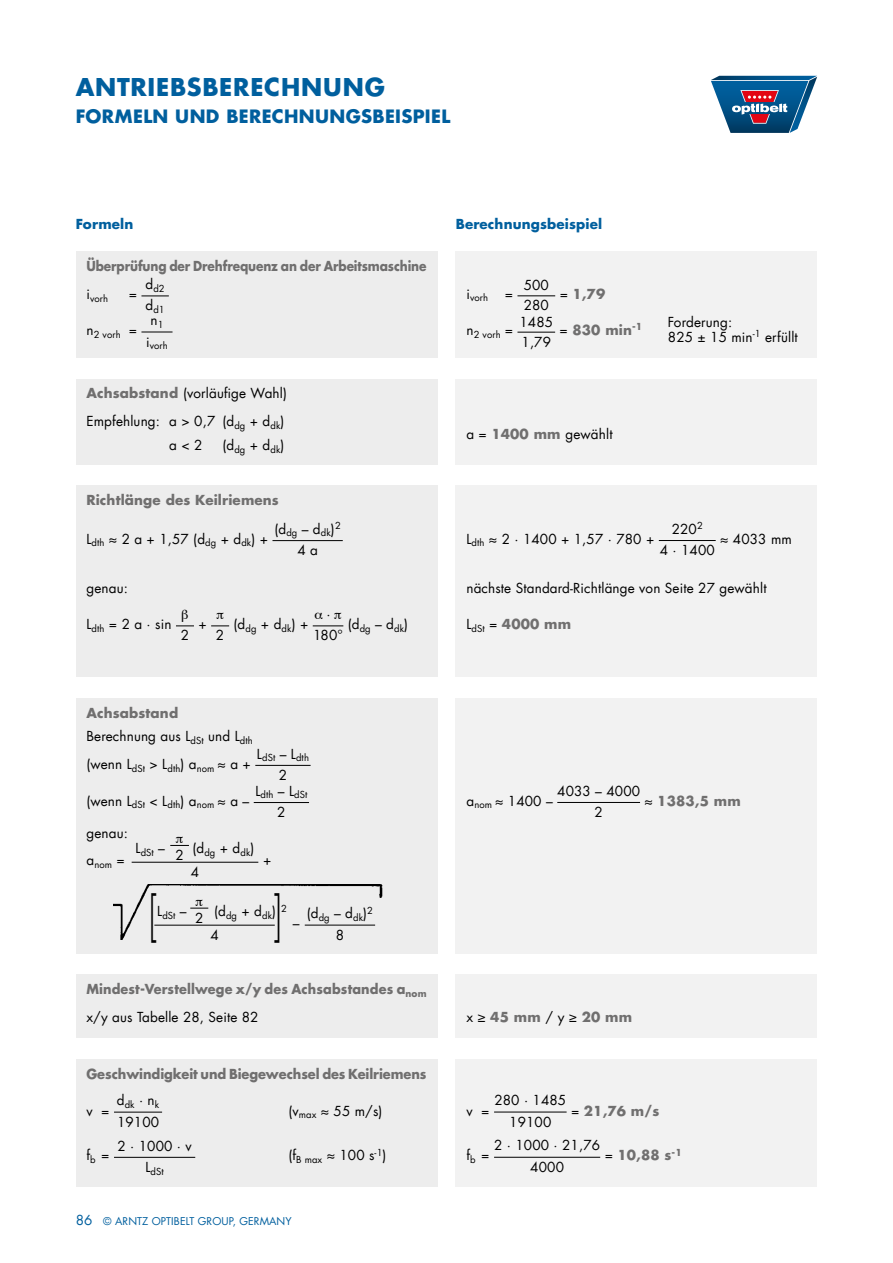
<style>
.page{position:relative;width:893px;height:1263px;background:#fff}
.page>*{position:absolute;margin:0;border:0;box-sizing:border-box;transform-origin:0 0}
.t1{font:300 54px "Swiss 721 BT";color:#000;scale:.5 1}
.t2{font:700 24px "Futura Com";letter-spacing:.035em;color:#005f9e}
.t3{font:700 18px "Futura Com";letter-spacing:.02em;color:#005f9e}
.t4{font:13.5px/21.5px "Futura Com";letter-spacing:.01em;color:#000}
.t5{font:700 13.5px "Futura Com";letter-spacing:.01em;color:#706f6f}
.t6{font:700 13.5px/27.8px "Futura Com";letter-spacing:.01em;color:#706f6f;scale:.95 1}
.t7{font:700 13.5px "Futura Com";letter-spacing:-.01em;color:#706f6f;scale:.9 1}
.t8{font:700 13.5px "Futura Com";letter-spacing:.01em;color:#706f6f;scale:.96 1}
.t9{font:700 13.5px "Futura Com";color:#005f9e}
.t10{font:10.5px "Futura Com";letter-spacing:.01em;color:#005f9e}
.t11{font:9.45px "Futura Com";letter-spacing:.01em;color:#000}
.s1{font-weight:400;color:#000}
.s2{font-weight:700;color:#706f6f}
.s3{font-size:13.5px}
</style>
<div class="page">
<svg style="left:711px;top:76px;width:106px;height:57px"></svg>
<div style="left:76px;top:1059px;width:361px;height:128px;background:#ededed"></div>
<div style="left:76px;top:974px;width:361px;height:64px;background:#ededed"></div>
<div style="left:76px;top:698px;width:361px;height:255px;background:#ededed"></div>
<div style="left:76px;top:252px;width:361px;height:106px;background:#ededed"></div>
<div style="left:76px;top:379px;width:361px;height:85px;background:#ededed"></div>
<div style="left:76px;top:486px;width:361px;height:191px;background:#ededed"></div>
<div style="left:456px;top:1060px;width:361px;height:127px;background:#f2f2f2"></div>
<div style="left:456px;top:974px;width:361px;height:64px;background:#f2f2f2"></div>
<div style="left:456px;top:698px;width:361px;height:255px;background:#f2f2f2"></div>
<div style="left:456px;top:252px;width:361px;height:106px;background:#f2f2f2"></div>
<div style="left:456px;top:379px;width:361px;height:85px;background:#f2f2f2"></div>
<div style="left:456px;top:486px;width:361px;height:191px;background:#f2f2f2"></div>
<svg style="left:141px;top:296px;width:28px;height:1px"></svg>
<hr style="left:141px;top:332px;width:32px;height:1px;background:#000">
<hr style="left:659px;top:540px;width:57px;height:1px;background:#000">
<hr style="left:255px;top:765px;width:56px;height:1px;background:#000">
<hr style="left:254px;top:802px;width:55px;height:1px;background:#000">
<img style="left:113px;top:884px;width:270px;height:55px">
<hr style="left:114px;top:1112px;width:48px;height:1px;background:#000">
<hr style="left:114px;top:1157px;width:81px;height:1px;background:#000">
<hr style="left:272px;top:540px;width:71px;height:1px;background:#000">
<svg style="left:211px;top:625px;width:18px;height:1px"></svg>
<hr style="left:313px;top:625px;width:30px;height:1px;background:#000">
<hr style="left:154px;top:925px;width:121px;height:1px;background:#000">
<hr style="left:132px;top:862px;width:126px;height:1px;background:#000">
<hr style="left:557px;top:802px;width:83px;height:1px;background:#000">
<hr style="left:494px;top:1112px;width:73px;height:1px;background:#000">
<hr style="left:494px;top:1157px;width:106px;height:1px;background:#000">
<hr style="left:517px;top:295px;width:38px;height:1px;background:#000">
<hr style="left:517px;top:332px;width:38px;height:1px;background:#000">
<svg style="left:176px;top:625px;width:18px;height:1px"></svg>
<svg style="left:170px;top:844px;width:19px;height:2px"></svg>
<svg style="left:190px;top:899px;width:18px;height:10px"></svg>
<h2 class="t2" style="left:76px;top:68px;width:311px">Antriebsberechnung</h2>
<h3 class="t3" style="left:76px;top:102px;width:376px">Formeln und Berechnungsbeispiel</h3>
<p class="t9" style="left:76px;top:213px;width:59px">Formeln</p>
<p class="t9" style="left:456px;top:213px;width:148px">Berechnungsbeispiel</p>
<p class="t7" style="left:86px;top:256px;width:379px">Überprüfung der Drehfrequenz an der Arbeitsmaschine</p>
<p class="t11" style="left:86px;top:292px;width:23px"><sup>i</sup>vorh</p>
<p class="t4" style="left:129px;top:283px;width:10px">=</p>
<p class="t11" style="left:146px;top:282px;width:21px"><sup>d</sup>d2</p>
<p class="t11" style="left:146px;top:303px;width:21px"><sup>d</sup>d1</p>
<p class="t11" style="left:466px;top:291px;width:48px"><sup>i</sup>vorh <sup>=</sup></p>
<p class="t4" style="left:524px;top:275px;width:27px;line-height:20.1px">500<br>280</p>
<p class="t5" style="left:560px;top:283px;width:47px"><span class="s1">=</span> 1,79</p>
<p class="t11" style="left:466px;top:328px;width:48px"><sup>n</sup>2 vorh <sup>=</sup></p>
<p class="t4" style="left:519px;top:311px;width:35px;line-height:20.1px">1485<br>1,79</p>
<p class="t5" style="left:560px;top:319px;width:84px"><span class="s1">=</span> 830 min<sup>-1</sup></p>
<p class="t4" style="left:150px;top:309px;width:15px">n<sub>1</sub></p>
<p class="t11" style="left:146px;top:339px;width:23px"><sup>i</sup>vorh</p>
<p class="t4" style="left:86px;top:379px;width:202px;line-height:27.8px"><span class="s2">Achsabstand</span> (vorläufige Wahl)<br>Empfehlung: a &gt; 0,7 (d<sub>dg</sub> + d<sub>dk</sub>)</p>
<p class="t4" style="left:169px;top:434px;width:35px">a &lt; 2</p>
<p class="t4" style="left:222px;top:434px;width:63px">(d<sub>dg</sub> + d<sub>dk</sub>)</p>
<p class="t11" style="left:86px;top:328px;width:52px"><sup>n</sup>2 vorh <sup>=</sup></p>
<p class="t4" style="left:466px;top:423px;width:148px">a = <span class="s2">1400 mm</span> gewählt</p>
<p class="t4" style="left:668px;top:314px;width:131px;line-height:15px">Forderung:<br>825 ± 15 min<sup>-1</sup> erfüllt</p>
<p class="t5" style="left:86px;top:490px;width:194px">Richtlänge des Keilriemens</p>
<p class="t4" style="left:86px;top:528px;width:183px">L<sub>dth</sub> ≈ 2 a + 1,57 (d<sub>dg</sub> + d<sub>dk</sub>) +</p>
<p class="t4" style="left:274px;top:518px;width:68px;text-align:center">(d<sub>dg</sub> – d<sub>dk</sub>)<sup>2<br></sup>4 a</p>
<p class="t4" style="left:86px;top:577px;width:43px">genau:</p>
<p class="t4" style="left:86px;top:613px;width:87px">L<sub>dth</sub> = 2 a · sin</p>
<p class="t4" style="left:181px;top:625px;width:10px">2</p>
<p class="t4" style="left:234px;top:613px;width:76px">(d<sub>dg</sub> + d<sub>dk</sub>) +</p>
<p class="t4" style="left:313px;top:603px;width:31px;text-align:center">·<br>180°</p>
<p class="t4" style="left:348px;top:613px;width:62px">(d<sub>dg</sub> – d<sub>dk</sub>)</p>
<p class="t4" style="left:198px;top:613px;width:10px">+</p>
<p class="t4" style="left:216px;top:625px;width:10px">2</p>
<p class="t4" style="left:86px;top:701px;width:168px;line-height:23.5px"><span class="s2">Achsabstand<br></span>Berechnung aus L<sub>dSt</sub> und L<sub>dth</sub></p>
<p class="t4" style="left:86px;top:753px;width:166px">(wenn L<sub>dSt</sub> &gt; L<sub>dth</sub>) a<sub>nom</sub> ≈ a +</p>
<p class="t11" style="left:257px;top:751px;width:54px"><sup>L</sup>dSt <sup>–</sup> <sup>L</sup>dth</p>
<p class="t4" style="left:279px;top:764px;width:10px">2</p>
<p class="t11" style="left:255px;top:788px;width:54px"><sup>L</sup>dth <sup>–</sup> <sup>L</sup>dSt</p>
<p class="t4" style="left:277px;top:801px;width:10px">2</p>
<p class="t4" style="left:86px;top:790px;width:164px">(wenn L<sub>dSt</sub> &lt; L<sub>dth</sub>) a<sub>nom</sub> ≈ a –</p>
<p class="t4" style="left:86px;top:822px;width:43px">genau:</p>
<p class="t11" style="left:86px;top:858px;width:40px"><sup>a</sup>nom <sup>=</sup></p>
<p class="t4" style="left:263px;top:849px;width:10px">+</p>
<p class="t11" style="left:136px;top:846px;width:31px"><sup>L</sup>dSt <sup>–</sup></p>
<p class="t4" style="left:191px;top:836px;width:65px;line-height:23.5px">(d<sub>dg</sub> + d<sub>dk</sub>)<br>4</p>
<p class="t4" style="left:175px;top:844px;width:10px">2</p>
<h1 class="t1" style="left:148px;top:879px;width:19px">[</h1>
<h1 class="t1" style="left:274px;top:879px;width:19px">]</h1>
<p class="t11" style="left:157px;top:909px;width:31px"><sup>L</sup>dSt <sup>–</sup></p>
<p class="t4" style="left:210px;top:899px;width:78px;line-height:23.5px">(d<sub>dg</sub> + d<sub>dk</sub>) <sup>2<br></sup>4</p>
<p class="t4" style="left:195px;top:907px;width:10px">2</p>
<p class="t4" style="left:293px;top:912px;width:8px">–</p>
<p class="t4" style="left:307px;top:902px;width:68px;text-align:center">(d<sub>dg</sub> – d<sub>dk</sub>)<sup>2<br></sup>8</p>
<p class="t6" style="left:86px;top:975px;width:359px">Mindest-Verstellwege x/y des Achsabstandes a<sub>nom </sub><span class="s1">x/y aus Tabelle 28, Seite 82</span></p>
<p class="t8" style="left:86px;top:1064px;width:356px">Geschwindigkeit und Biegewechsel des Keilriemens</p>
<p class="t4" style="left:86px;top:1100px;width:25px">v =</p>
<p class="t4" style="left:117px;top:1089px;width:44px">d<sub>dk</sub> · n<sub>k<br></sub>19100</p>
<p class="t4" style="left:288px;top:1100px;width:96px">(v<sub>max</sub> ≈ 55 m/s)</p>
<p class="t4" style="left:86px;top:1144px;width:25px">f<sub>b</sub> =</p>
<p class="t4" style="left:117px;top:1135px;width:76px">2 · 1000 · v</p>
<p class="t11" style="left:145px;top:1164px;width:20px"><sup>L</sup>dSt</p>
<p class="t4" style="left:288px;top:1144px;width:100px">(f<sub>B</sub> <sub>max</sub> ≈ 100 s<sup>-1</sup>)</p>
<p class="t10" style="left:76px;top:1214px;width:145px"><span class="s3">86</span> © Arntz OPTIBELT Group</p>
<p class="t10" style="left:233px;top:1214px;width:60px">, Germany</p>
<p class="t4" style="left:466px;top:528px;width:189px">L<sub>dth</sub> ≈ 2 · 1400 + 1,57 · 780 +</p>
<p class="t4" style="left:660px;top:518px;width:56px;text-align:center">220<sup>2<br></sup>4 · 1400</p>
<p class="t4" style="left:720px;top:528px;width:73px">≈ 4033 mm</p>
<p class="t4" style="left:466px;top:577px;width:302px">nächste Standard-Richtlänge von Seite 27 gewählt</p>
<p class="t5" style="left:466px;top:613px;width:106px"><span class="s1">L</span><sub>dSt</sub> <span class="s1">=</span> 4000 mm</p>
<p class="t4" style="left:466px;top:790px;width:88px">a<sub>nom</sub> ≈ 1400 –</p>
<p class="t4" style="left:557px;top:780px;width:84px;text-align:center">4033 – 4000<br>2</p>
<p class="t5" style="left:645px;top:790px;width:98px"><span class="s1">≈</span> 1383,5 mm</p>
<p class="t5" style="left:466px;top:1006px;width:167px"><span class="s1">x≥</span>45 mm <span class="s1">/y≥</span>20 mm</p>
<p class="t4" style="left:494px;top:1089px;width:73px;text-align:center">280 · 1485<br>19100</p>
<p class="t5" style="left:571px;top:1100px;width:90px"><span class="s1">=</span> 21,76 m/s</p>
<p class="t4" style="left:466px;top:1100px;width:25px">v =</p>
<p class="t4" style="left:466px;top:1144px;width:25px">f<sub>b</sub> =</p>
<p class="t4" style="left:494px;top:1134px;width:107px;text-align:center">2 · 1000 · 21,76<br>4000</p>
<p class="t5" style="left:605px;top:1145px;width:79px"><span class="s1">=</span> 10,88 s<sup>-1</sup></p>
</div>
